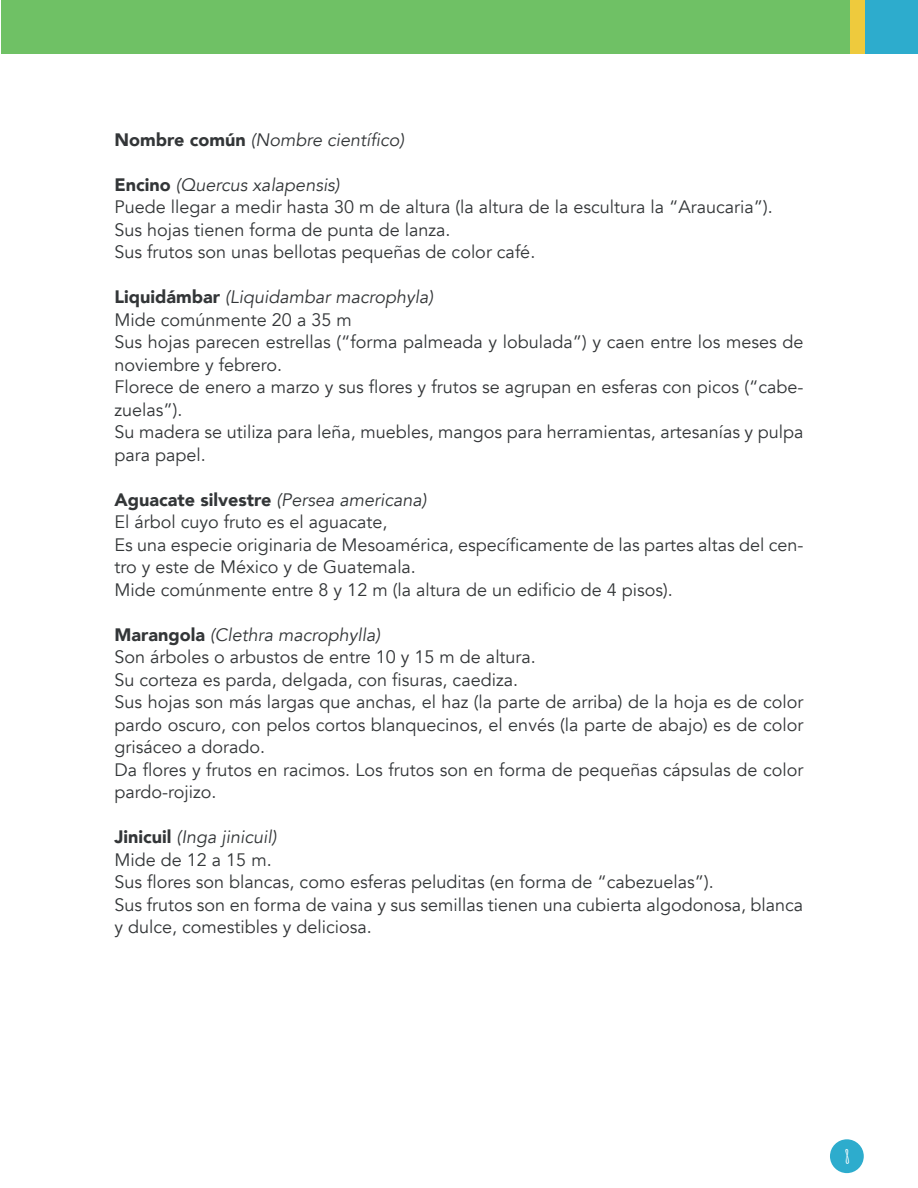
<style>
.page{position:relative;width:918px;height:1188px;background:#fff}
.page>*{position:absolute;margin:0;border:0;box-sizing:border-box;transform-origin:0 0}
.t1{font:18px/22.5px "Avenir";color:#333638}
.t2{font:italic 18px "Avenir";color:#333638}
.t3{font:900 18px "Avenir";color:#333638}
.t4{font:700 18px "Amatic SC";color:#fff}
.s1{font-weight:900;font-style:normal}
.s2{font-weight:400;font-style:italic}
</style>
<div class="page">
<div style="left:830px;top:1139px;width:34px;height:34px;background:#2daccd;border-radius:50%"></div>
<div style="left:1px;top:0;width:917px;height:54px;background:#6fc165"></div>
<div style="left:850px;top:0;width:15px;height:54px;background:#eeca3d"></div>
<div style="left:865px;top:0;width:53px;height:54px;background:#2daccd"></div>
<p class="t2" style="left:115px;top:129px;width:291px"><span class="s1">Nombre común</span> (Nombre científico)</p>
<p class="t2" style="left:115px;top:174px;width:227px"><span class="s1">Encino</span> (Quercus xalapensis)</p>
<p class="t1" style="left:115px;top:196px;width:660px">Puede llegar a medir hasta 30 m de altura (la altura de la escultura la “Araucaria”).</p>
<p class="t1" style="left:115px;top:218px;width:338px">Sus hojas tienen forma de punta de lanza.</p>
<p class="t1" style="left:115px;top:241px;width:422px">Sus frutos son unas bellotas pequeñas de color café.</p>
<p class="t2" style="left:115px;top:286px;width:320px"><span class="s1">Liquidámbar</span> (Liquidambar macrophyla)</p>
<p class="t1" style="left:115px;top:308px;width:239px">Mide comúnmente 20 a 35 m</p>
<p class="t1" style="left:115px;top:331px;width:690px">Sus hojas parecen estrellas (“forma palmeada y lobulada”) y caen entre los meses de noviembre y febrero.</p>
<p class="t1" style="left:115px;top:376px;width:690px">Florece de enero a marzo y sus flores y frutos se agrupan en esferas con picos (“cabe&shy;zuelas”).</p>
<p class="t1" style="left:115px;top:421px;width:690px">Su madera se utiliza para leña, muebles, mangos para herramientas, artesanías y pulpa para papel.</p>
<p class="t3" style="left:115px;top:484px;width:314px">Aguacate silvestre <span class="s2">(Persea americana)</span></p>
<p class="t1" style="left:115px;top:511px;width:275px">El árbol cuyo fruto es el aguacate,</p>
<p class="t1" style="left:115px;top:533px;width:690px">Es una especie originaria de Mesoamérica, específicamente de las partes altas del cen&shy;tro y este de México y de Guatemala.</p>
<p class="t1" style="left:115px;top:578px;width:560px">Mide comúnmente entre 8 y 12 m (la altura de un edificio de 4 pisos).</p>
<p class="t2" style="left:115px;top:624px;width:267px"><span class="s1">Marangola</span> (Clethra macrophylla)</p>
<p class="t1" style="left:115px;top:646px;width:423px">Son árboles o arbustos de entre 10 y 15 m de altura.</p>
<p class="t1" style="left:115px;top:668px;width:405px">Su corteza es parda, delgada, con fisuras, caediza.</p>
<p class="t1" style="left:115px;top:691px;width:690px;text-align:justify">Sus hojas son más largas que anchas, el haz (la parte de arriba) de la hoja es de color pardo oscuro, con pelos cortos blanquecinos, el envés (la parte de abajo) es de color grisáceo a dorado.</p>
<p class="t1" style="left:115px;top:758px;width:690px">Da flores y frutos en racimos. Los frutos son en forma de pequeñas cápsulas de color pardo-rojizo.</p>
<p class="t2" style="left:115px;top:826px;width:163px"><span class="s1">Jinicuil</span> (Inga jinicuil)</p>
<p class="t1" style="left:115px;top:848px;width:159px">Mide de 12 a 15 m.</p>
<p class="t1" style="left:115px;top:871px;width:601px">Sus flores son blancas, como esferas peluditas (en forma de “cabezuelas”).</p>
<p class="t1" style="left:115px;top:893px;width:690px">Sus frutos son en forma de vaina y sus semillas tienen una cubierta algodonosa, blanca y dulce, comestibles y deliciosa.</p>
<p class="t4" style="left:845px;top:1142px;width:7px">8</p>
</div>
